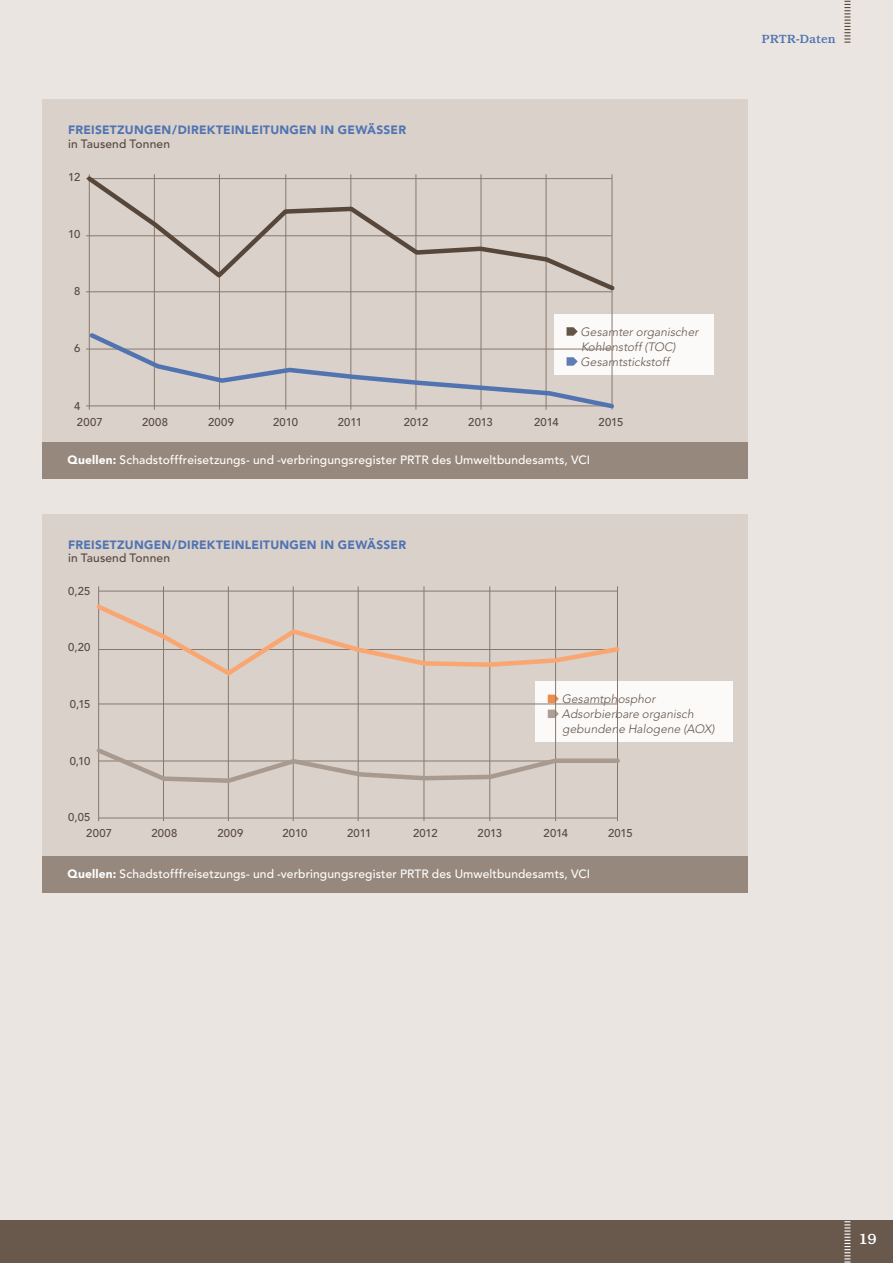
<style>
.page{position:relative;width:893px;height:1263px;background:#ebe5e1}
.page>*{position:absolute;margin:0;border:0;box-sizing:border-box;transform-origin:0 0}
.t1{font:500 15px "Bookman Std";color:#fff}
.t2{font:500 12px "Avenir LT Std";letter-spacing:.01em;color:#fff}
.t3{font:italic 300 12px/15px "Avenir LT Std";letter-spacing:.005em;color:#57473b}
.t4{font:900 12px "Avenir LT Std";letter-spacing:.02em;color:#5174b1}
.t5{font:500 12px "Avenir LT Std";letter-spacing:.01em;color:#57473b}
.t6{font:500 12px "Bookman Std";letter-spacing:.015em;color:#5174b1}
.t7{font:500 11.25px/15.9px "Avenir LT Std";letter-spacing:.015em;color:#57473b}
.s1{font-weight:900}
</style>
<div class="page">
<svg style="left:844px;top:0;width:6px;height:43px"></svg>
<div style="left:0;top:1220px;width:893px;height:43px;background:#69584c"></div>
<svg style="left:844px;top:1221px;width:6px;height:42px"></svg>
<div style="left:43px;top:514px;width:705px;height:342px;background:#dad1cb"></div>
<div style="left:42px;top:856px;width:706px;height:36px;background:#97887d"></div>
<div style="left:43px;top:100px;width:705px;height:342px;background:#dad1cb"></div>
<div style="left:42px;top:442px;width:706px;height:36px;background:#97887d"></div>
<div style="left:554px;top:314px;width:160px;height:60px;background:#fff"></div>
<div style="left:535px;top:681px;width:197px;height:60px;background:#fff"></div>
<svg style="left:548px;top:695px;width:11px;height:8px"></svg>
<svg style="left:548px;top:710px;width:11px;height:8px"></svg>
<hr style="left:89px;top:174px;width:1px;height:236px;background:#88786c">
<hr style="left:154px;top:174px;width:1px;height:236px;background:#88786c">
<hr style="left:219px;top:174px;width:1px;height:236px;background:#88786c">
<hr style="left:286px;top:174px;width:1px;height:236px;background:#88786c">
<hr style="left:351px;top:174px;width:1px;height:236px;background:#88786c">
<hr style="left:416px;top:174px;width:1px;height:236px;background:#88786c">
<hr style="left:481px;top:174px;width:1px;height:236px;background:#88786c">
<hr style="left:546px;top:174px;width:1px;height:236px;background:#88786c">
<hr style="left:612px;top:174px;width:1px;height:236px;background:#88786c">
<svg style="left:86px;top:174px;width:529px;height:120px"></svg>
<svg style="left:86px;top:327px;width:531px;height:83px"></svg>
<hr style="left:99px;top:591px;width:519px;height:1px;background:#88786c">
<hr style="left:99px;top:704px;width:519px;height:1px;background:#88786c">
<hr style="left:99px;top:818px;width:519px;height:1px;background:#88786c">
<hr style="left:98px;top:586px;width:1px;height:235px;background:#88786c">
<hr style="left:163px;top:586px;width:1px;height:235px;background:#88786c">
<hr style="left:228px;top:586px;width:1px;height:235px;background:#88786c">
<hr style="left:293px;top:586px;width:1px;height:235px;background:#88786c">
<hr style="left:358px;top:586px;width:1px;height:235px;background:#88786c">
<hr style="left:424px;top:586px;width:1px;height:235px;background:#88786c">
<hr style="left:489px;top:586px;width:1px;height:235px;background:#88786c">
<hr style="left:555px;top:586px;width:1px;height:235px;background:#88786c">
<hr style="left:617px;top:586px;width:1px;height:235px;background:#88786c">
<svg style="left:96px;top:601px;width:524px;height:77px"></svg>
<svg style="left:96px;top:745px;width:524px;height:40px"></svg>
<p class="t4" style="left:68px;top:123px;width:340px">FREISETZUNGEN/ DI REKTEINLEITUNGEN IN GEWÄSSER</p>
<p class="t5" style="left:68px;top:137px;width:104px">in Tausend Tonnen</p>
<p class="t7" style="left:68px;top:169px;width:14px">12</p>
<p class="t7" style="left:68px;top:226px;width:14px">10</p>
<p class="t7" style="left:74px;top:284px;width:8px">8</p>
<p class="t7" style="left:74px;top:341px;width:8px">6</p>
<p class="t7" style="left:74px;top:398px;width:30px">4<br>2007</p>
<p class="t3" style="left:581px;top:324px;width:119px">Gesamter organischer<br>Kohlenstoff (TOC)<br>Gesamtstickstoff</p>
<p class="t7" style="left:142px;top:414px;width:27px">2008</p>
<p class="t7" style="left:208px;top:414px;width:27px">2009</p>
<p class="t7" style="left:273px;top:414px;width:26px">2010</p>
<p class="t7" style="left:338px;top:414px;width:26px">2011</p>
<p class="t7" style="left:404px;top:414px;width:26px">2012</p>
<p class="t7" style="left:468px;top:414px;width:26px">2013</p>
<p class="t7" style="left:534px;top:414px;width:26px">2014</p>
<p class="t7" style="left:599px;top:414px;width:26px">2015</p>
<p class="t2" style="left:68px;top:453px;width:524px"><span class="s1">QUELLEN:</span> Schadstofffreisetzungs- und -verbringungsregister PRTR des Umweltbundesamts, VCI</p>
<p class="t4" style="left:68px;top:537px;width:340px">FREISETZUNGEN/ DI REKTEINLEITUNGEN IN GEWÄSSER</p>
<p class="t5" style="left:68px;top:551px;width:104px">in Tausend Tonnen</p>
<p class="t7" style="left:68px;top:583px;width:24px">0,25</p>
<p class="t7" style="left:68px;top:640px;width:24px">0,20</p>
<p class="t7" style="left:70px;top:696px;width:22px">0,15</p>
<p class="t7" style="left:70px;top:753px;width:22px">0,10</p>
<p class="t7" style="left:68px;top:810px;width:24px">0,05</p>
<p class="t3" style="left:562px;top:692px;width:154px">Gesamtphosphor<br>Adsorbierbare organisch gebundene Halogene (AOX)</p>
<p class="t7" style="left:86px;top:825px;width:27px">2007</p>
<p class="t7" style="left:151px;top:825px;width:27px">2008</p>
<p class="t7" style="left:217px;top:825px;width:27px">2009</p>
<p class="t7" style="left:282px;top:825px;width:26px">2010</p>
<p class="t7" style="left:347px;top:825px;width:26px">2011</p>
<p class="t7" style="left:413px;top:825px;width:26px">2012</p>
<p class="t7" style="left:478px;top:825px;width:26px">2013</p>
<p class="t7" style="left:544px;top:825px;width:26px">2014</p>
<p class="t7" style="left:608px;top:825px;width:26px">2015</p>
<p class="t2" style="left:68px;top:867px;width:524px"><span class="s1">QUELLEN:</span> Schadstofffreisetzungs- und -verbringungsregister PRTR des Umweltbundesamts, VCI</p>
<p class="t6" style="left:762px;top:32px;width:75px">PRTR-Daten</p>
<p class="t1" style="left:859px;top:1230px;width:19px">19</p>
</div>
